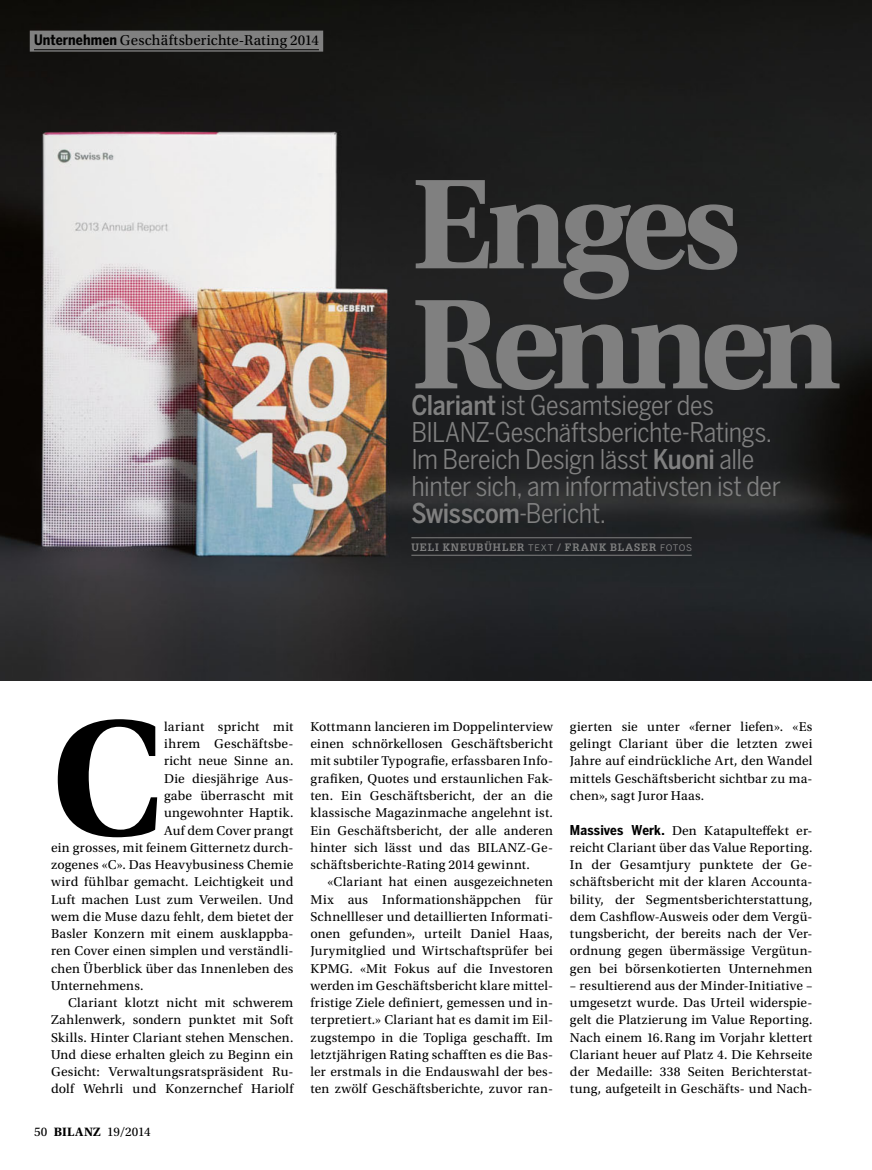
<style>
.page{position:relative;width:872px;height:1170px;background:#fff}
.page>*{position:absolute;margin:0;border:0;box-sizing:border-box;transform-origin:0 0}
.t1{font:700 172.05px "Utopia Std";color:#000}
.t2{font:700 135px "Utopia Std";letter-spacing:-.06em;color:#808080}
.t3{font:27px/27px "Benton Sans Cond";letter-spacing:-.015em;color:#808080}
.t4{font:15px "Utopia Std";letter-spacing:.01em;color:#000}
.t5{font:13.5px/17.2px "Utopia Std";letter-spacing:.015em;color:#000;text-align:justify}
.t6{font:13.2px "Utopia Std";letter-spacing:-.025em;color:#000}
.t7{font:700 10.5px "Glypha LT Std";color:#808080}
.s1{font-family:"Benton Sans Cond";font-weight:700;font-size:14.25px}
.s2{font-weight:500}
.s3{font-family:"Benton Sans";font-weight:400;font-size:9px}
.s4{font-weight:700;font-size:12.75px}
.s5{font-family:"Benton Sans Cond";font-weight:700}
</style>
<div class="page">
<img style="left:0;top:0;width:872px;height:680px">
<hr style="left:411px;top:537px;width:280px;height:1px;background:#808080">
<hr style="left:411px;top:555px;width:280px;height:1px;background:#808080">
<div style="left:30px;top:31px;width:293px;height:21px;background:#808080"></div>
<hr style="left:34px;top:49px;width:285px;height:1px;background:#000">
<p class="t4" style="left:34px;top:35px;width:286px"><span class="s1">Unternehmen</span> Geschäftsberichte-Rating 2014</p>
<h2 class="t2" style="left:411px;top:174px;width:330px">Enges</h2>
<h2 class="t2" style="left:411px;top:294px;width:431px">Rennen</h2>
<h3 class="t3" style="left:411px;top:421px;width:371px">BILANZ-Geschäftsberichte-Ratings.<br>Im Bereich Design lässt <span class="s2">Kuoni</span> alle hinter sich, am informativsten ist der <span class="s2">Swisscom</span>-Bericht.</h3>
<p class="t7" style="left:411px;top:541px;width:282px">UELI KNEUBÜHLER <span class="s3">TEXT</span> / FRANK BLASER <span class="s3">FOTOS</span></p>
<h3 class="t3" style="left:411px;top:394px;width:304px"><span class="s2">Clariant</span> ist Gesamtsieger des</h3>
<h1 class="t1" style="left:51px;top:714px;width:115px">C</h1>
<p class="t5" style="left:164px;top:719px;width:131px">lariant spricht mit</p>
<p class="t5" style="left:164px;top:736px;width:131px">ihrem Geschäftsbe-</p>
<p class="t5" style="left:164px;top:753px;width:131px">richt neue Sinne an.</p>
<p class="t5" style="left:164px;top:770px;width:131px">Die diesjährige Aus-</p>
<p class="t5" style="left:164px;top:788px;width:131px">gabe überrascht mit</p>
<p class="t5" style="left:164px;top:805px;width:131px">ungewohnter Haptik.</p>
<p class="t5" style="left:164px;top:822px;width:131px">Auf dem Cover prangt</p>
<p class="t5" style="left:51px;top:839px;width:244px">ein grosses, mit feinem Gitternetz durch-</p>
<p class="t5" style="left:51px;top:857px;width:244px">zogenes «C». Das Heavybusiness Chemie</p>
<p class="t5" style="left:51px;top:874px;width:244px">wird fühlbar gemacht. Leichtigkeit und</p>
<p class="t5" style="left:51px;top:891px;width:244px">Luft machen Lust zum Verweilen. Und</p>
<p class="t5" style="left:51px;top:908px;width:244px">wem die Muse dazu fehlt, dem bietet der</p>
<p class="t5" style="left:51px;top:926px;width:244px">Basler Konzern mit einem ausklappba-</p>
<p class="t5" style="left:51px;top:943px;width:244px">ren Cover einen simplen und verständli-</p>
<p class="t5" style="left:51px;top:960px;width:244px">chen Überblick über das Innenleben des</p>
<p class="t5" style="left:51px;top:977px;width:94px">Unternehmens.</p>
<p class="t5" style="left:68px;top:995px;width:227px">Clariant klotzt nicht mit schwerem</p>
<p class="t5" style="left:51px;top:1012px;width:244px">Zahlenwerk, sondern punktet mit Soft</p>
<p class="t5" style="left:51px;top:1029px;width:244px">Skills. Hinter Clariant stehen Menschen.</p>
<p class="t5" style="left:51px;top:1046px;width:244px">Und diese erhalten gleich zu Beginn ein</p>
<p class="t5" style="left:51px;top:1064px;width:244px">Gesicht: Verwaltungsratspräsident Ru-</p>
<p class="t5" style="left:51px;top:1081px;width:244px">dolf Wehrli und Konzernchef Hariolf</p>
<p class="t6" style="left:34px;top:1126px;width:118px">50 <span class="s4">BILANZ</span> 19/2014</p>
<p class="t5" style="left:310px;top:719px;width:244px">Kottmann lancieren im Doppelinterview einen schnörkellosen Geschäftsbericht mit subtiler Typograie, erfassbaren Info&shy;graiken, Quotes und erstaunlichen Fak&shy;ten. Ein Geschäftsbericht, der an die klassische Magazinmache angelehnt ist.<br>Ein Geschäftsbericht, der alle anderen hinter sich lässt und das BILANZ-Ge&shy;schäftsberichte-Rating 2014 gewinnt.</p>
<p class="t5" style="left:310px;top:874px;width:244px;text-indent:17px">«Clariant hat einen ausgezeichneten Mix aus Informationshäppchen für Schnellleser und detaillierten Informati&shy;onen gefunden», urteilt Daniel Haas, Jurymitglied und Wirtschaftsprüfer bei KPMG. «Mit Fokus auf die Investoren werden im Geschäftsbericht klare mittel&shy;fristige Ziele deiniert, gemessen und in&shy;terpretiert.» Clariant hat es damit im Eil&shy;zugstempo in die Topliga geschaft. Im letztjährigen Rating schaften es die Bas&shy;ler erstmals in die Endauswahl der bes&shy;ten zwölf Geschäftsberichte, zuvor ran-</p>
<p class="t5" style="left:570px;top:719px;width:244px">gierten sie unter «ferner liefen». «Es gelingt Clariant über die letzten zwei Jahre auf eindrückliche Art, den Wandel mittels Geschäftsbericht sichtbar zu ma&shy;chen», sagt Juror Haas.</p>
<p class="t5" style="left:570px;top:822px;width:244px"><span class="s5">Massives Werk.</span> Den Katapultefekt er&shy;reicht Clariant über das Value Reporting.<br>In der Gesamtjury punktete der Ge&shy;schäftsbericht mit der klaren Accounta&shy;bility, der Segmentsberichterstattung, dem Cashlow-Ausweis oder dem Vergü&shy;tungsbericht, der bereits nach der Ver&shy;ordnung gegen übermässige Vergütun&shy;gen bei börsenkotierten Unternehmen</p>
<p class="t5" style="left:570px;top:977px;width:244px">– resultierend aus der Minder-Initiative – umgesetzt wurde. Das Urteil widerspie&shy;gelt die Platzierung im Value Reporting.<br>Nach einem 16.Rang im Vorjahr klettert Clariant heuer auf Platz 4. Die Kehrseite der Medaille: 338 Seiten Berichterstat&shy;tung, aufgeteilt in Geschäfts- und Nach-</p>
</div>
